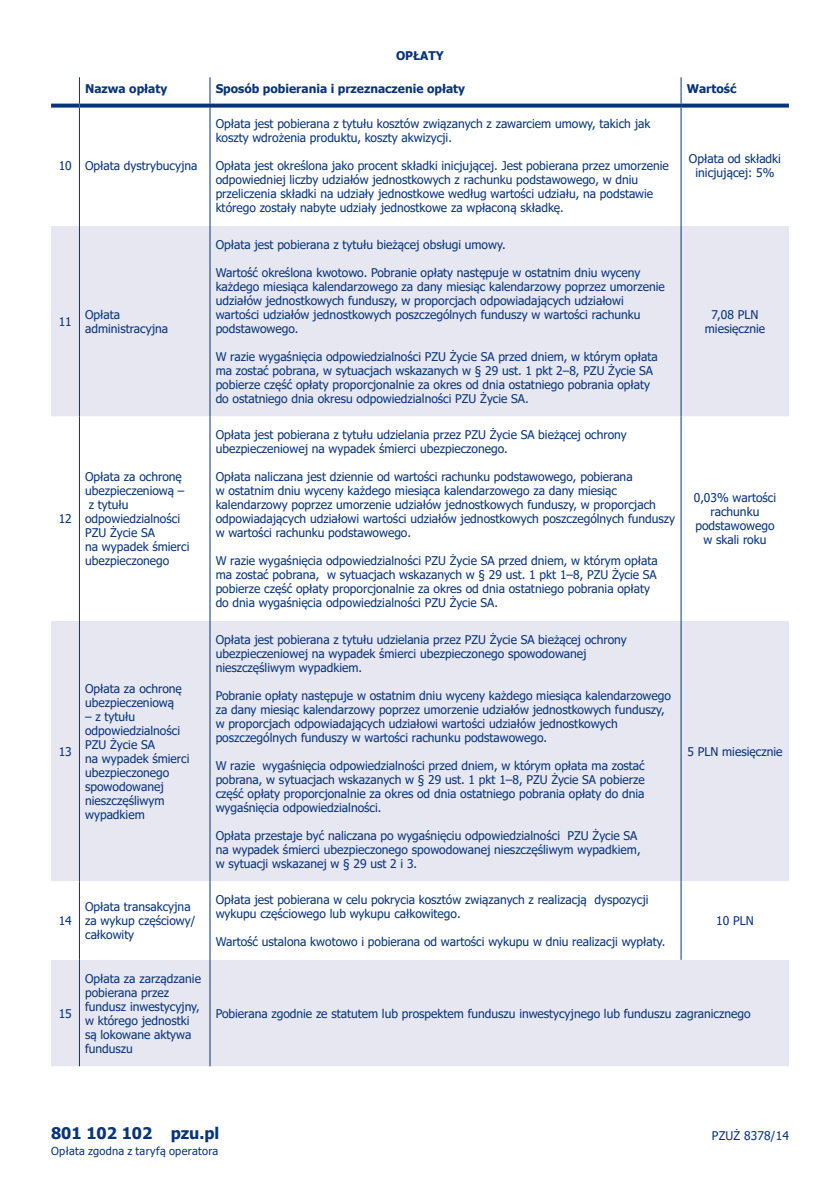
<style>
.page{position:relative;width:840px;height:1191px;background:#fff}
.page>*{position:absolute;margin:0;border:0;box-sizing:border-box;transform-origin:0 0}
.t1{font:700 16px "Tahoma";color:#08347b}
.TEKST_TABELI{font:12px/14px "Tahoma";color:#08347b}
.GŁÓWKA_TABELI{font:700 12px "Tahoma";color:#08347b}
.OPŁATA_ZGODNA{font:11px "Tahoma";letter-spacing:.025em;color:#08347b}
</style>
<div class="page">
<div style="left:51px;top:226px;width:737px;height:840px;background:#e6e7f1"></div>
<svg style="left:51px;top:416px;width:737px;height:543px"></svg>
<svg style="left:79px;top:77px;width:1px;height:27px"></svg>
<svg style="left:209px;top:77px;width:1px;height:27px"></svg>
<svg style="left:680px;top:77px;width:1px;height:27px"></svg>
<svg style="left:51px;top:104px;width:28px;height:4px"></svg>
<svg style="left:79px;top:104px;width:131px;height:4px"></svg>
<svg style="left:210px;top:104px;width:470px;height:4px;background:#204888"></svg>
<svg style="left:680px;top:104px;width:108px;height:4px"></svg>
<hr style="left:79px;top:108px;width:1px;height:118px;background:#08347b">
<hr style="left:79px;top:226px;width:1px;height:190px;background:#08347b">
<hr style="left:209px;top:108px;width:1px;height:118px;background:#08347b">
<hr style="left:680px;top:108px;width:1px;height:118px;background:#08347b">
<hr style="left:209px;top:226px;width:1px;height:190px;background:#08347b">
<hr style="left:680px;top:226px;width:1px;height:190px;background:#08347b">
<hr style="left:79px;top:416px;width:1px;height:205px;background:#08347b">
<hr style="left:209px;top:416px;width:1px;height:205px;background:#08347b">
<hr style="left:680px;top:416px;width:1px;height:205px;background:#08347b">
<hr style="left:79px;top:621px;width:1px;height:260px;background:#08347b">
<hr style="left:209px;top:621px;width:1px;height:260px;background:#08347b">
<hr style="left:680px;top:621px;width:1px;height:260px;background:#08347b">
<hr style="left:79px;top:881px;width:1px;height:78px;background:#08347b">
<hr style="left:209px;top:881px;width:1px;height:78px;background:#08347b">
<hr style="left:680px;top:881px;width:1px;height:78px;background:#08347b">
<hr style="left:79px;top:959px;width:1px;height:107px;background:#08347b">
<hr style="left:209px;top:959px;width:1px;height:107px;background:#08347b">
<p class="GŁÓWKA_TABELI" style="left:396px;top:47px;width:49px">OPŁATY</p>
<p class="GŁÓWKA_TABELI" style="left:85px;top:80px;width:84px">Nazwa opłaty</p>
<p class="GŁÓWKA_TABELI" style="left:215px;top:80px;width:251px">Sposób pobierania i przeznaczenie opłaty</p>
<p class="GŁÓWKA_TABELI" style="left:686px;top:80px;width:51px">Wartość</p>
<p class="TEKST_TABELI" style="left:59px;top:160px;width:15px">10</p>
<p class="TEKST_TABELI" style="left:85px;top:160px;width:114px">Opłata dystrybucyjna</p>
<p class="TEKST_TABELI" style="left:59px;top:315px;width:15px">11</p>
<p class="TEKST_TABELI" style="left:85px;top:308px;width:84px">Opłata administracyjna</p>
<p class="TEKST_TABELI" style="left:59px;top:512px;width:15px">12</p>
<p class="TEKST_TABELI" style="left:85px;top:470px;width:101px">Opłata za ochronę ubezpieczeniową –</p>
<p class="TEKST_TABELI" style="left:85px;top:498px;width:106px;text-indent:4px">z tytułu odpowiedzialności<br>PZU Życie SA<br>na wypadek śmierci ubezpieczonego</p>
<p class="TEKST_TABELI" style="left:59px;top:745px;width:15px">13</p>
<p class="TEKST_TABELI" style="left:85px;top:682px;width:98px">Opłata za ochronę ubezpieczeniową</p>
<p class="TEKST_TABELI" style="left:85px;top:710px;width:106px">– z tytułu odpowiedzialności<br>PZU Życie SA<br>na wypadek śmierci ubezpieczonego spowodowanej nieszczęśliwym wypadkiem</p>
<p class="TEKST_TABELI" style="left:215px;top:118px;width:436px">Opłata jest pobierana z tytułu kosztów związanych z zawarciem umowy, takich jak koszty wdrożenia produktu, koszty akwizycji.</p>
<p class="TEKST_TABELI" style="left:215px;top:160px;width:454px">Opłata jest określona jako procent składki inicjującej. Jest pobierana przez umorzenie odpowiedniej liczby udziałów jednostkowych z rachunku podstawowego, w dniu przeliczenia składki na udziały jednostkowe według wartości udziału, na podstawie którego zostały nabyte udziały jednostkowe za wpłaconą składkę.</p>
<p class="TEKST_TABELI" style="left:688px;top:153px;width:93px;text-align:center">Opłata od składki inicjującej: 5%</p>
<p class="TEKST_TABELI" style="left:215px;top:238px;width:291px">Opłata jest pobierana z tytułu bieżącej obsługi umowy.</p>
<p class="TEKST_TABELI" style="left:215px;top:266px;width:450px">Wartość określona kwotowo. Pobranie opłaty następuje w ostatnim dniu wyceny każdego miesiąca kalendarzowego za dany miesiąc kalendarzowy poprzez umorzenie udziałów jednostkowych funduszy, w proporcjach odpowiadających udziałowi wartości udziałów jednostkowych poszczególnych funduszy w wartości rachunku podstawowego.</p>
<p class="TEKST_TABELI" style="left:215px;top:350px;width:443px">W razie wygaśnięcia odpowiedzialności PZU Życie SA przed dniem, w którym opłata ma zostać pobrana, w sytuacjach wskazanych w § 29 ust. 1 pkt 2–8, PZU Życie SA pobierze część opłaty proporcjonalnie za okres od dnia ostatniego pobrania opłaty do ostatniego dnia okresu odpowiedzialności PZU Życie SA.</p>
<p class="TEKST_TABELI" style="left:215px;top:428px;width:412px">Opłata jest pobierana z tytułu udzielania przez PZU Życie SA bieżącej ochrony ubezpieczeniowej na wypadek śmierci ubezpieczonego.</p>
<p class="TEKST_TABELI" style="left:215px;top:470px;width:461px">Opłata naliczana jest dziennie od wartości rachunku podstawowego, pobierana<br>w ostatnim dniu wyceny każdego miesiąca kalendarzowego za dany miesiąc kalendarzowy poprzez umorzenie udziałów jednostkowych funduszy, w proporcjach odpowiadających udziałowi wartości udziałów jednostkowych poszczególnych funduszy w wartości rachunku podstawowego.</p>
<p class="TEKST_TABELI" style="left:215px;top:554px;width:443px">W razie wygaśnięcia odpowiedzialności PZU Życie SA przed dniem, w którym opłata ma zostać pobrana, w sytuacjach wskazanych w § 29 ust. 1 pkt 1–8, PZU Życie SA pobierze część opłaty proporcjonalnie za okres od dnia ostatniego pobrania opłaty do dnia wygaśnięcia odpowiedzialności PZU Życie SA.</p>
<p class="TEKST_TABELI" style="left:215px;top:633px;width:412px">Opłata jest pobierana z tytułu udzielania przez PZU Życie SA bieżącej ochrony ubezpieczeniowej na wypadek śmierci ubezpieczonego spowodowanej nieszczęśliwym wypadkiem.</p>
<p class="TEKST_TABELI" style="left:215px;top:689px;width:456px">Pobranie opłaty następuje w ostatnim dniu wyceny każdego miesiąca kalendarzowego za dany miesiąc kalendarzowy poprzez umorzenie udziałów jednostkowych funduszy, w proporcjach odpowiadających udziałowi wartości udziałów jednostkowych poszczególnych funduszy w wartości rachunku podstawowego.</p>
<p class="TEKST_TABELI" style="left:215px;top:759px;width:430px;text-align:justify">W razie wygaśnięcia odpowiedzialności przed dniem, w którym opłata ma zostać pobrana, w sytuacjach wskazanych w § 29 ust. 1 pkt 1–8, PZU Życie SA pobierze część opłaty proporcjonalnie za okres od dnia ostatniego pobrania opłaty do dnia wygaśnięcia odpowiedzialności.</p>
<p class="TEKST_TABELI" style="left:215px;top:829px;width:426px">Opłata przestaje być naliczana po wygaśnięciu odpowiedzialności PZU Życie SA na wypadek śmierci ubezpieczonego spowodowanej nieszczęśliwym wypadkiem, w sytuacji wskazanej w § 29 ust 2 i 3.</p>
<p class="TEKST_TABELI" style="left:704px;top:308px;width:62px;text-align:center">7,08 PLN miesięcznie</p>
<p class="TEKST_TABELI" style="left:693px;top:491px;width:84px;text-align:center">0,03% wartości rachunku podstawowego w skali roku</p>
<p class="TEKST_TABELI" style="left:687px;top:745px;width:96px">5 PLN miesięcznie</p>
<p class="TEKST_TABELI" style="left:59px;top:914px;width:15px">14</p>
<p class="TEKST_TABELI" style="left:59px;top:1007px;width:15px">15</p>
<p class="TEKST_TABELI" style="left:85px;top:900px;width:112px">Opłata transakcyjna za wykup częściowy/ całkowity</p>
<p class="TEKST_TABELI" style="left:215px;top:893px;width:434px">Opłata jest pobierana w celu pokrycia kosztów związanych z realizacją dyspozycji wykupu częściowego lub wykupu całkowitego.</p>
<p class="TEKST_TABELI" style="left:215px;top:935px;width:451px">Wartość ustalona kwotowo i pobierana od wartości wykupu w dniu realizacji wypłaty.</p>
<p class="TEKST_TABELI" style="left:715px;top:914px;width:39px">10 PLN</p>
<p class="TEKST_TABELI" style="left:85px;top:972px;width:117px">Opłata za zarządzanie pobierana przez fundusz inwestycyjny, w którego jednostki są lokowane aktywa funduszu</p>
<p class="TEKST_TABELI" style="left:215px;top:1007px;width:536px">Pobierana zgodnie ze statutem lub prospektem funduszu inwestycyjnego lub funduszu zagranicznego</p>
<p class="t1" style="left:51px;top:1121px;width:170px">801 102 102 pzu.pl</p>
<p class="TEKST_TABELI" style="left:711px;top:1129px;width:78px">PZUŻ 8378/14</p>
<p class="OPŁATA_ZGODNA" style="left:51px;top:1144px;width:169px">Opłata zgodna z taryfą operatora</p>
</div>
